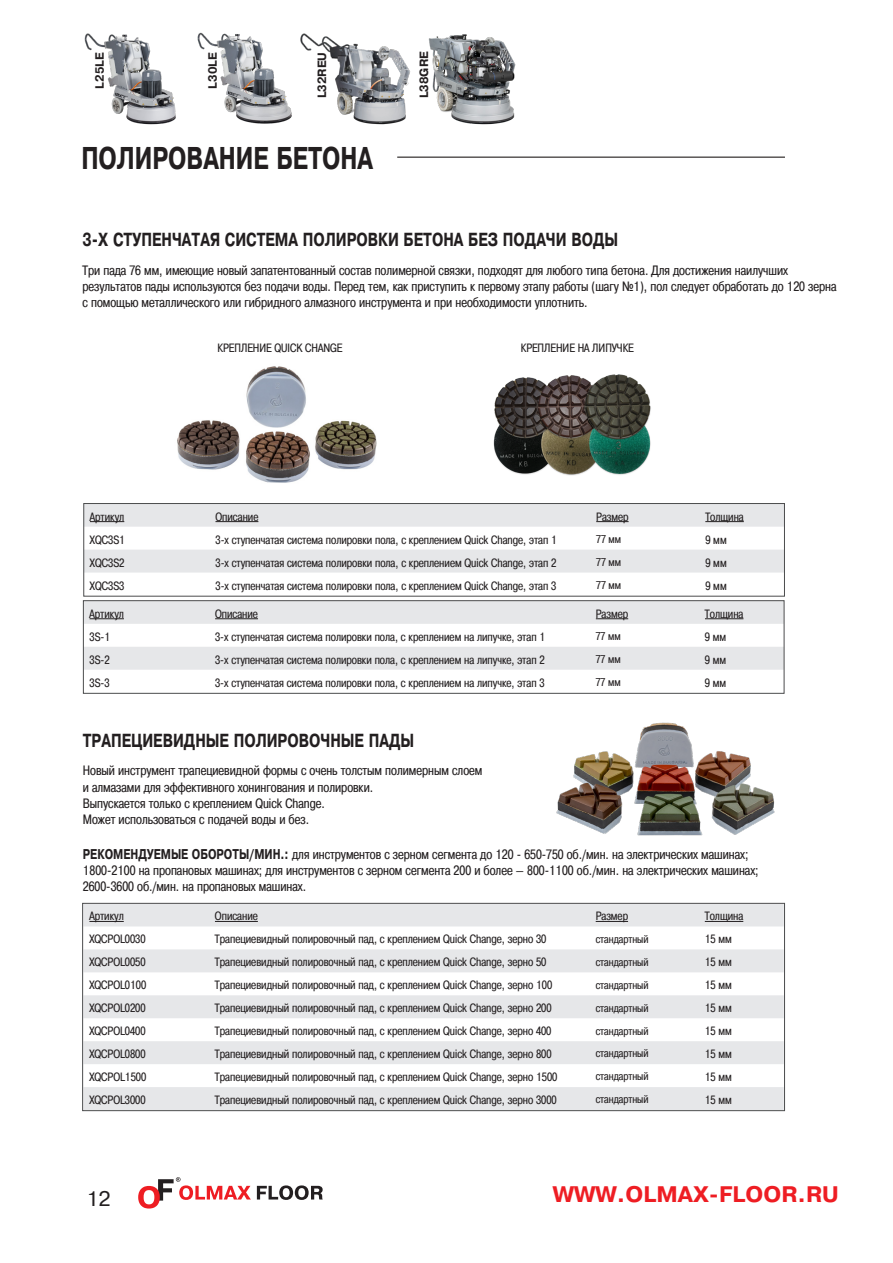
<style>
.page{position:relative;width:893px;height:1263px;background:#fff}
.page>*{position:absolute;margin:0;border:0;box-sizing:border-box;transform-origin:0 0}
.t1{font:700 condensed 30px "Pragmatica";color:#231f20}
.t2{font:700 22.5px "Pragmatica C";color:#ee1d23}
.t3{font:21px "Pragmatica C";color:#231f20}
.t4{font:700 condensed 18px "Pragmatica";color:#231f20}
.t5{font:13.5px/16.2px "Pragmatica Cond C";color:#231f20}
.t6{font:12px "Pragmatica Cond C";color:#231f20}
.t7{font:700 12px "Pragmatica C";color:#231f20}
.t8{font:11.25px "Pragmatica Cond C";color:#231f20}
.s1{font-family:"Pragmatica";font-weight:700;font-stretch:condensed}
</style>
<div class="page">
<img style="left:556px;top:722px;width:219px;height:114px">
<img style="left:177px;top:366px;width:200px;height:117px">
<img style="left:493px;top:374px;width:158px;height:102px">
<svg style="left:85px;top:602px;width:697px;height:68px;fill:#e6e7e9"></svg>
<hr style="left:90px;top:618px;width:34px;height:1px;background:#231f20">
<hr style="left:215px;top:618px;width:43px;height:1px;background:#231f20">
<hr style="left:596px;top:618px;width:32px;height:1px;background:#231f20">
<hr style="left:705px;top:618px;width:38px;height:1px;background:#231f20">
<div style="left:83px;top:600px;width:701px;height:93px;border:1px solid #4b4c4d"></div>
<svg style="left:86px;top:505px;width:697px;height:67px;fill:#e6e7e9"></svg>
<hr style="left:90px;top:521px;width:34px;height:1px;background:#231f20">
<hr style="left:215px;top:521px;width:43px;height:1px;background:#231f20">
<hr style="left:596px;top:521px;width:33px;height:1px;background:#231f20">
<hr style="left:705px;top:521px;width:39px;height:1px;background:#231f20">
<div style="left:84px;top:503px;width:701px;height:93px;border:1px solid #4b4c4d"></div>
<img style="left:84px;top:33px;width:92px;height:92px">
<img style="left:197px;top:32px;width:95px;height:92px">
<img style="left:300px;top:33px;width:111px;height:92px">
<img style="left:428px;top:34px;width:88px;height:91px">
<hr style="left:397px;top:157px;width:388px;height:1px;background:#080302">
<svg style="left:257px;top:1185px;width:66px;height:15px"></svg>
<svg style="left:138px;top:1177px;width:113px;height:31px"></svg>
<svg style="left:84px;top:905px;width:699px;height:204px;fill:#e6e7e9"></svg>
<hr style="left:89px;top:921px;width:35px;height:1px;background:#231f20">
<hr style="left:215px;top:921px;width:43px;height:1px;background:#231f20">
<hr style="left:596px;top:921px;width:32px;height:1px;background:#231f20">
<hr style="left:705px;top:921px;width:38px;height:1px;background:#231f20">
<div style="left:82px;top:903px;width:703px;height:208px;border:1px solid #4b4c4d"></div>
<p class="t7" style="left:93px;top:89px;width:38px;rotate:-90deg">L25LE</p>
<p class="t7" style="left:206px;top:89px;width:38px;rotate:-90deg">L30LE</p>
<p class="t7" style="left:315px;top:98px;width:48px;rotate:-90deg">L32REU</p>
<p class="t7" style="left:417px;top:98px;width:49px;rotate:-90deg">L38GRE</p>
<h1 class="t1" style="left:81px;top:141px;width:293px">ПОЛИРОВАНИЕ БЕТОНА</h1>
<p class="t4" style="left:83px;top:229px;width:537px">3-Х СТУПЕНЧАТАЯ СИСТЕМА ПОЛИРОВКИ БЕТОНА БЕЗ ПОДАЧИ ВОДЫ</p>
<p class="t5" style="left:83px;top:262px;width:755px">Три пада 76 мм, имеющие новый запатентованный состав полимерной связки, подходят для любого типа бетона. Для достижения наилучших результатов пады используются без подачи воды. Перед тем, как приступить к первому этапу работы (шагу ¹1), пол следует обработать до 120 зерна с помощью металлического или гибридного алмазного инструмента и при необходимости уплотнить.</p>
<p class="t6" style="left:218px;top:341px;width:126px">КРЕПЛЕНИЕ QUICK CHANGE</p>
<p class="t6" style="left:521px;top:341px;width:114px">КРЕПЛЕНИЕ НА ЛИПУЧКЕ</p>
<p class="t6" style="left:90px;top:510px;width:36px">Артикул</p>
<p class="t6" style="left:215px;top:510px;width:44px">Описание</p>
<p class="t6" style="left:596px;top:510px;width:34px">Размер</p>
<p class="t6" style="left:705px;top:510px;width:40px">Толщина</p>
<p class="t6" style="left:90px;top:533px;width:37px">XQC3S1</p>
<p class="t6" style="left:215px;top:533px;width:343px">3-х ступенчатая система полировки пола, с креплением Quick Change, этап 1</p>
<p class="t8" style="left:596px;top:533px;width:26px">77 мм</p>
<p class="t6" style="left:705px;top:533px;width:23px">9 мм</p>
<p class="t6" style="left:90px;top:556px;width:36px">XQC3S2</p>
<p class="t6" style="left:215px;top:556px;width:342px">3-х ступенчатая система полировки пола, с креплением Quick Change, этап 2</p>
<p class="t8" style="left:596px;top:556px;width:26px">77 мм</p>
<p class="t6" style="left:705px;top:556px;width:23px">9 мм</p>
<p class="t6" style="left:90px;top:578px;width:36px">XQC3S3</p>
<p class="t6" style="left:215px;top:578px;width:342px">3-х ступенчатая система полировки пола, с креплением Quick Change, этап 3</p>
<p class="t8" style="left:596px;top:578px;width:26px">77 мм</p>
<p class="t6" style="left:705px;top:578px;width:23px">9 мм</p>
<p class="t6" style="left:90px;top:607px;width:36px">Артикул</p>
<p class="t6" style="left:215px;top:607px;width:44px">Описание</p>
<p class="t6" style="left:596px;top:607px;width:34px">Размер</p>
<p class="t6" style="left:705px;top:607px;width:40px">Толщина</p>
<p class="t6" style="left:90px;top:630px;width:22px">3S-1</p>
<p class="t6" style="left:215px;top:630px;width:332px">3-х ступенчатая система полировки пола, с креплением на липучке, этап 1</p>
<p class="t8" style="left:596px;top:630px;width:26px">77 мм</p>
<p class="t6" style="left:705px;top:630px;width:23px">9 мм</p>
<p class="t6" style="left:90px;top:653px;width:22px">3S-2</p>
<p class="t6" style="left:215px;top:653px;width:331px">3-х ступенчатая система полировки пола, с креплением на липучке, этап 2</p>
<p class="t8" style="left:596px;top:653px;width:26px">77 мм</p>
<p class="t6" style="left:705px;top:653px;width:23px">9 мм</p>
<p class="t6" style="left:90px;top:676px;width:22px">3S-3</p>
<p class="t6" style="left:215px;top:676px;width:331px">3-х ступенчатая система полировки пола, с креплением на липучке, этап 3</p>
<p class="t8" style="left:596px;top:676px;width:26px">77 мм</p>
<p class="t6" style="left:705px;top:676px;width:23px">9 мм</p>
<p class="t4" style="left:83px;top:730px;width:333px">ТРАПЕЦИЕВИДНЫЕ ПОЛИРОВОЧНЫЕ ПАДЫ</p>
<p class="t5" style="left:83px;top:763px;width:401px">Новый инструмент трапециевидной формы с очень толстым полимерным слоем</p>
<p class="t5" style="left:83px;top:779px;width:292px">и алмазами для эффективного хонингования и полировки.</p>
<p class="t5" style="left:83px;top:795px;width:244px">Выпускается только с креплением Quick Change.</p>
<p class="t5" style="left:83px;top:811px;width:228px">Может использоваться с подачей воды и без.</p>
<p class="t5" style="left:83px;top:846px;width:667px"><span class="s1">РЕКОМЕНДУЕМЫЕ ОБОРОТЫ/МИН.:</span> для инструментов с зерном сегмента до 120 - 650-750 об./мин. на электрических машинах;</p>
<p class="t5" style="left:83px;top:862px;width:677px">1800-2100 на пропановых машинах; для инструментов с зерном сегмента 200 и более — 800-1100 об./мин. на электрических машинах;<br>2600-3600 об./мин. на пропановых машинах.</p>
<p class="t6" style="left:89px;top:909px;width:36px">Артикул</p>
<p class="t6" style="left:215px;top:909px;width:44px">Описание</p>
<p class="t6" style="left:596px;top:909px;width:34px">Размер</p>
<p class="t6" style="left:705px;top:909px;width:40px">Толщина</p>
<p class="t6" style="left:89px;top:932px;width:58px">XQCPOL0030</p>
<p class="t6" style="left:215px;top:932px;width:333px">Трапециевидный полировочный пад, с креплением Quick Change, зерно 30</p>
<p class="t8" style="left:596px;top:932px;width:54px">стандартный</p>
<p class="t6" style="left:705px;top:932px;width:29px">15 мм</p>
<p class="t6" style="left:89px;top:955px;width:58px">XQCPOL0050</p>
<p class="t6" style="left:215px;top:955px;width:333px">Трапециевидный полировочный пад, с креплением Quick Change, зерно 50</p>
<p class="t8" style="left:596px;top:955px;width:54px">стандартный</p>
<p class="t6" style="left:705px;top:955px;width:29px">15 мм</p>
<p class="t6" style="left:89px;top:978px;width:58px">XQCPOL0100</p>
<p class="t6" style="left:215px;top:978px;width:339px">Трапециевидный полировочный пад, с креплением Quick Change, зерно 100</p>
<p class="t8" style="left:596px;top:978px;width:54px">стандартный</p>
<p class="t6" style="left:705px;top:978px;width:29px">15 мм</p>
<p class="t6" style="left:89px;top:1001px;width:58px">XQCPOL0200</p>
<p class="t6" style="left:215px;top:1001px;width:338px">Трапециевидный полировочный пад, с креплением Quick Change, зерно 200</p>
<p class="t8" style="left:596px;top:1001px;width:54px">стандартный</p>
<p class="t6" style="left:705px;top:1001px;width:29px">15 мм</p>
<p class="t6" style="left:89px;top:1024px;width:58px">XQCPOL0400</p>
<p class="t6" style="left:215px;top:1024px;width:338px">Трапециевидный полировочный пад, с креплением Quick Change, зерно 400</p>
<p class="t8" style="left:596px;top:1024px;width:54px">стандартный</p>
<p class="t6" style="left:705px;top:1024px;width:29px">15 мм</p>
<p class="t6" style="left:89px;top:1047px;width:58px">XQCPOL0800</p>
<p class="t6" style="left:215px;top:1047px;width:338px">Трапециевидный полировочный пад, с креплением Quick Change, зерно 800</p>
<p class="t8" style="left:596px;top:1047px;width:54px">стандартный</p>
<p class="t6" style="left:705px;top:1047px;width:29px">15 мм</p>
<p class="t6" style="left:89px;top:1070px;width:58px">XQCPOL1500</p>
<p class="t6" style="left:215px;top:1070px;width:344px">Трапециевидный полировочный пад, с креплением Quick Change, зерно 1500</p>
<p class="t8" style="left:596px;top:1070px;width:54px">стандартный</p>
<p class="t6" style="left:705px;top:1070px;width:29px">15 мм</p>
<p class="t6" style="left:89px;top:1093px;width:58px">XQCPOL3000</p>
<p class="t6" style="left:215px;top:1093px;width:343px">Трапециевидный полировочный пад, с креплением Quick Change, зерно 3000</p>
<p class="t8" style="left:596px;top:1093px;width:54px">стандартный</p>
<p class="t6" style="left:705px;top:1093px;width:29px">15 мм</p>
<h3 class="t3" style="left:87px;top:1187px;width:26px">12</h3>
<h2 class="t2" style="left:553px;top:1182px;width:288px">WWW.OLMAX-FLOOR.RU</h2>
</div>
